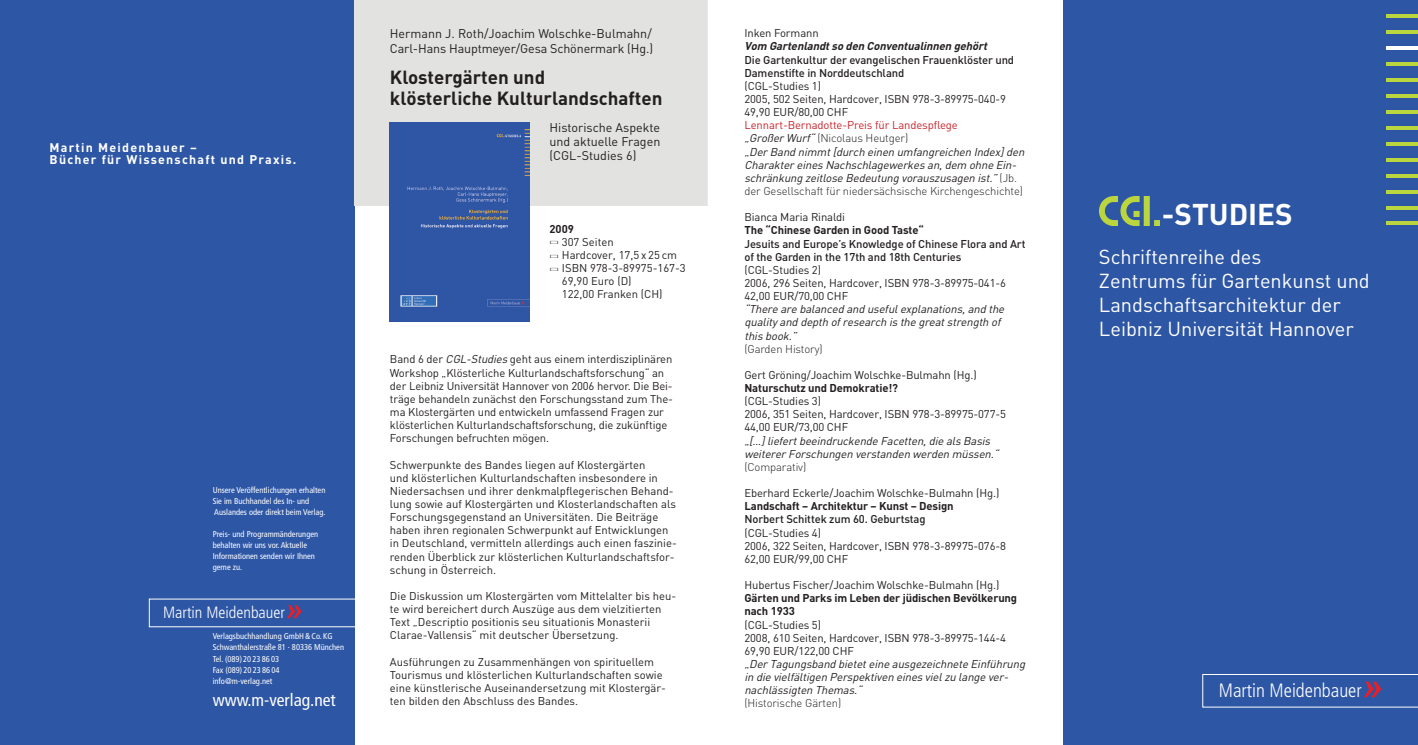
<style>
.page{position:relative;width:1418px;height:745px;background:#fff}
.page>*{position:absolute;margin:0;border:0;box-sizing:border-box;transform-origin:0 0}
.t1{font:700 29.62px "DIN";color:#fff}
.t2{font:20px/24px "DIN";color:#fff}
.t3{font:300 condensed 19.25px "Frutiger";color:#fff}
.t4{font:700 18.75px/21.2px "DIN";color:#231f20}
.t5{font:condensed 17.5px "Frutiger";color:#fff}
.t6{font:300 condensed 16.25px "Frutiger";color:#fff}
.t7{font:12.5px/13.8px "DIN";color:#231f20;text-align:justify}
.t8{font:700 12.38px/12.4px "DIN";letter-spacing:.1em;color:#fff}
.t9{font:11.25px/13.1px "DIN";letter-spacing:-.01em;color:#231f20}
.t10{font:italic 11.25px/13.1px "DIN";color:#231f20}
.t11{font:500 11.25px/13.1px "DIN";letter-spacing:-.01em;color:#231f20}
.t12{font:700 11.25px/13.1px "DIN";letter-spacing:-.01em;color:#231f20}
.t13{font:300 11.25px "DIN";letter-spacing:-.01em;color:#231f20}
.t14{font:italic 700 11.25px "DIN";color:#231f20}
.t15{font:condensed 8.38px/11.1px "Frutiger";color:#fff}
.t16{font:4.5px "European Pi Three";color:#231f20;scale:2.5 1}
.s1{font-style:italic}
.s2{font-style:normal;color:#c8242b}
.s3{font-weight:300;font-style:normal}
</style>
<div class="page">
<div style="left:0;top:0;width:354px;height:744px;background:#2d56a5"></div>
<div style="left:354px;top:0;width:355px;height:206px;background:#e2e2e0"></div>
<hr style="left:707px;top:0;width:3px;height:206px;background:#fff">
<div style="left:1063px;top:0;width:354px;height:744px;background:#2d56a5"></div>
<hr style="left:1385px;top:14px;width:32px;height:4px;background:#bbd53f">
<hr style="left:1385px;top:30px;width:32px;height:4px;background:#bbd53f">
<hr style="left:1385px;top:46px;width:32px;height:4px;background:#fff">
<hr style="left:1385px;top:62px;width:32px;height:4px;background:#bbd53f">
<hr style="left:1385px;top:78px;width:32px;height:3px;background:#bbd53f">
<hr style="left:1385px;top:94px;width:32px;height:3px;background:#bbd53f">
<hr style="left:1385px;top:110px;width:32px;height:3px;background:#bbd53f">
<hr style="left:1385px;top:126px;width:32px;height:3px;background:#bbd53f">
<hr style="left:1385px;top:142px;width:32px;height:3px;background:#bbd53f">
<hr style="left:1385px;top:158px;width:32px;height:3px;background:#bbd53f">
<hr style="left:1385px;top:174px;width:32px;height:3px;background:#bbd53f">
<hr style="left:1385px;top:190px;width:32px;height:3px;background:#bbd53f">
<hr style="left:1385px;top:206px;width:32px;height:3px;background:#bbd53f">
<hr style="left:1385px;top:221px;width:32px;height:4px;background:#bbd53f">
<img style="left:1099px;top:196px;width:60px;height:29px">
<svg style="left:287px;top:605px;width:14px;height:13px"></svg>
<svg style="left:1202px;top:674px;width:215px;height:33px"></svg>
<img style="left:390px;top:122px;width:139px;height:199px">
<p class="t8" style="left:50px;top:142px;width:248px">Martin Meidenbauer –<br>Bücher für Wissenschaft und Praxis.</p>
<p class="t15" style="left:213px;top:484px;width:114px">Unsere Veröffentlichungen erhalten<br>Sie im Buchhandel des In- und<br>Auslandes oder direkt beim Verlag.</p>
<p class="t15" style="left:213px;top:529px;width:107px">Preis- und Programm änderungen behalten wir uns vor. Aktuelle<br>Informationen senden wir Ihnen gerne zu.</p>
<h3 class="t6" style="left:163px;top:605px;width:123px">Martin Meidenbauer</h3>
<p class="t15" style="left:213px;top:631px;width:133px">Verlagsbuchhandlung GmbH &amp; Co. KG<br>Schwanthalerstraße 81 · 80336 München<br>Tel. (089) 20 23 86 03<br>Fax (089) 20 23 86 04<br>info@m-verlag.net</p>
<h3 class="t5" style="left:213px;top:692px;width:125px">www.m-verlag.net</h3>
<p class="t7" style="left:390px;top:27px;width:265px;line-height:15px">Hermann J. Roth/Joachim Wolschke-Bulmahn/<br>Carl-Hans Hauptmeyer/Gesa Schönermark (Hg.)</p>
<h3 class="t4" style="left:390px;top:68px;width:274px">Klostergärten und<br>klösterliche Kulturlandschaften</h3>
<p class="t7" style="left:549px;top:122px;width:112px">Historische Aspekte und aktuelle Fragen (CGL-Studies 6)</p>
<p class="t12" style="left:549px;top:223px;width:26px">2009</p>
<p class="t16" style="left:549px;top:240px;width:5px">-</p>
<p class="t9" style="left:562px;top:236px;width:53px">307 Seiten</p>
<p class="t16" style="left:549px;top:253px;width:5px">-</p>
<p class="t9" style="left:562px;top:249px;width:117px">Hardcover, 17,5 x 25 cm</p>
<p class="t16" style="left:549px;top:266px;width:5px">-</p>
<p class="t9" style="left:562px;top:262px;width:125px">ISBN 978-3-89975-167-3<br>69,90 Euro (D)<br>122,00 Franken (CH)</p>
<p class="t9" style="left:390px;top:354px;width:285px">Band 6 der <span class="s1">CGL-Studies</span>geht aus einem interdisziplinären Workshop „Klösterliche Kulturlandschaftsforschung“ an der Leibniz Universität Hannover von 2006 hervor. Die Bei&shy;träge behandeln zunächst den Forschungsstand zum The&shy;ma Klostergärten und entwickeln umfassend Fragen zur klösterlichen Kulturlandschaftsforschung, die zukünftige Forschungen befruchten mögen.</p>
<p class="t9" style="left:390px;top:459px;width:288px">Schwerpunkte des Bandes liegen auf Klostergärten<br>und klösterlichen Kulturlandschaften insbesondere in Niedersachsen und ihrer denkmalpflegerischen Behand&shy;lung sowie auf Klostergärten und Klosterlandschaften als Forschungsgegenstand an Universitäten. Die Beiträge haben ihren regionalen Schwerpunkt auf Entwicklungen in Deutschland, vermitteln allerdings auch einen faszinie&shy;renden Überblick zur klösterlichen Kulturlandschaftsfor&shy;schung in Österreich.</p>
<p class="t9" style="left:390px;top:590px;width:288px">Die Diskussion um Klostergärten vom Mittelalter bis heu&shy;te wird bereichert durch Auszüge aus dem vielzitierten Text „Descriptio positionis seu situationis Monasterii Clarae-Vallensis“ mit deutscher Übersetzung.</p>
<p class="t9" style="left:390px;top:656px;width:277px">Ausführungen zu Zusammenhängen von spirituellem Tourismus und klösterlichen Kulturlandschaften sowie eine künstlerische Auseinandersetzung mit Klostergär&shy;ten bilden den Abschluss des Bandes.</p>
<p class="t9" style="left:744px;top:28px;width:76px">Inken Formann</p>
<p class="t14" style="left:744px;top:42px;width:246px">Vom Gartenlandtso den Conventualinnen gehört</p>
<p class="t11" style="left:744px;top:54px;width:271px">Die Gartenkultur der evangelischen Frauenklöster und<br>Damenstifte in Norddeutschland</p>
<p class="t9" style="left:744px;top:80px;width:263px">(CGL-Studies 1)<br>2005, 502 Seiten, Hardcover, ISBN 978-3-89975-040-9<br>49,90 EUR/80,00 CHF</p>
<p class="t10" style="left:744px;top:120px;width:283px"><span class="s2">Lennart-Bernadotte-Preis für Landespflege<br></span>„Großer Wurf“ <span class="s3">(Nicolaus Heutger)<br></span>„Der Band nimmt[durch einen umfangreichen Index]den Charakter eines Nachschlagewerkes an,dem ohne Ein&shy;schränkung zeitlose Bedeutung vorauszusagen ist.” <span class="s3">( J b . der Gesellschaft für niedersächsische Kirchengeschichte)</span></p>
<p class="t9" style="left:744px;top:212px;width:102px">Bianca Maria Rinaldi</p>
<p class="t12" style="left:744px;top:225px;width:181px">The “Chinese Garden in Good Taste“</p>
<p class="t11" style="left:744px;top:238px;width:283px">Jesuits and Europe’s Knowledge of Chinese Flora and Art of the Garden in the 17th and 18th Centuries</p>
<p class="t9" style="left:744px;top:264px;width:263px">(CGL-Studies 2)<br>2006, 296 Seiten, Hardcover, ISBN 978-3-89975-041-6<br>42,00 EUR/70,00 CHF</p>
<p class="t10" style="left:744px;top:304px;width:263px">“There are balanced and usefulexplanations,and the quality and depth ofresearch is the greatstrength of this book.”</p>
<p class="t13" style="left:744px;top:344px;width:80px">(Garden History)</p>
<p class="t9" style="left:744px;top:369px;width:234px">Gert Gröning/Joachim Wolschke-Bulmahn (Hg.)</p>
<p class="t12" style="left:744px;top:382px;width:155px">Naturschutz und Demokratie!?</p>
<p class="t9" style="left:744px;top:395px;width:263px">(CGL-Studies 3)<br>2006, 351 Seiten, Hardcover, ISBN 978-3-89975-077-5<br>44,00 EUR/73,00 CHF</p>
<p class="t10" style="left:744px;top:435px;width:258px">„[…]liefertbeeindruckende Facetten,die als Basis weiterer Forschungen verstanden werden müssen.“</p>
<p class="t13" style="left:744px;top:462px;width:63px">(Comparativ)</p>
<p class="t9" style="left:744px;top:487px;width:256px">Eberhard Eckerle/Joachim Wolschke-Bulmahn (Hg.)</p>
<p class="t12" style="left:744px;top:500px;width:211px">Landschaft – Architektur – Kunst – Design</p>
<p class="t11" style="left:744px;top:514px;width:182px">Norbert Schittek zum 60. Geburtstag</p>
<p class="t9" style="left:744px;top:527px;width:263px">(CGL-Studies 4)<br>2006, 322 Seiten, Hardcover, ISBN 978-3-89975-076-8<br>62,00 EUR/99,00 CHF</p>
<p class="t9" style="left:744px;top:579px;width:256px">Hubertus Fischer/Joachim Wolschke-Bulmahn (Hg.)</p>
<p class="t12" style="left:744px;top:592px;width:274px">Gärten und Parks im Leben der jüdischen Bevölkerung nach 1933</p>
<p class="t9" style="left:744px;top:619px;width:263px">(CGL-Studies 5)<br>2008, 610 Seiten, Hardcover, ISBN 978-3-89975-144-4<br>69,90 EUR/122,00 CHF</p>
<p class="t10" style="left:744px;top:658px;width:284px">„Der Tagungsband bieteteine ausgezeichnete Einführung in die vielfältigen Perspektiven eines vielzu lange ver&shy;nachlässigten Themas.“</p>
<p class="t13" style="left:744px;top:699px;width:98px">(Historische Gärten)</p>
<h1 class="t1" style="left:1161px;top:204px;width:132px">-STUDIES</h1>
<h2 class="t2" style="left:1098px;top:247px;width:272px">Schriftenreihe des<br>Zentrums für Gartenkunst und<br>Landschaftsarchitektur der<br>Leibniz Universität Hannover</h2>
<h3 class="t3" style="left:1218px;top:682px;width:144px">Martin Meidenbauer</h3>
</div>
